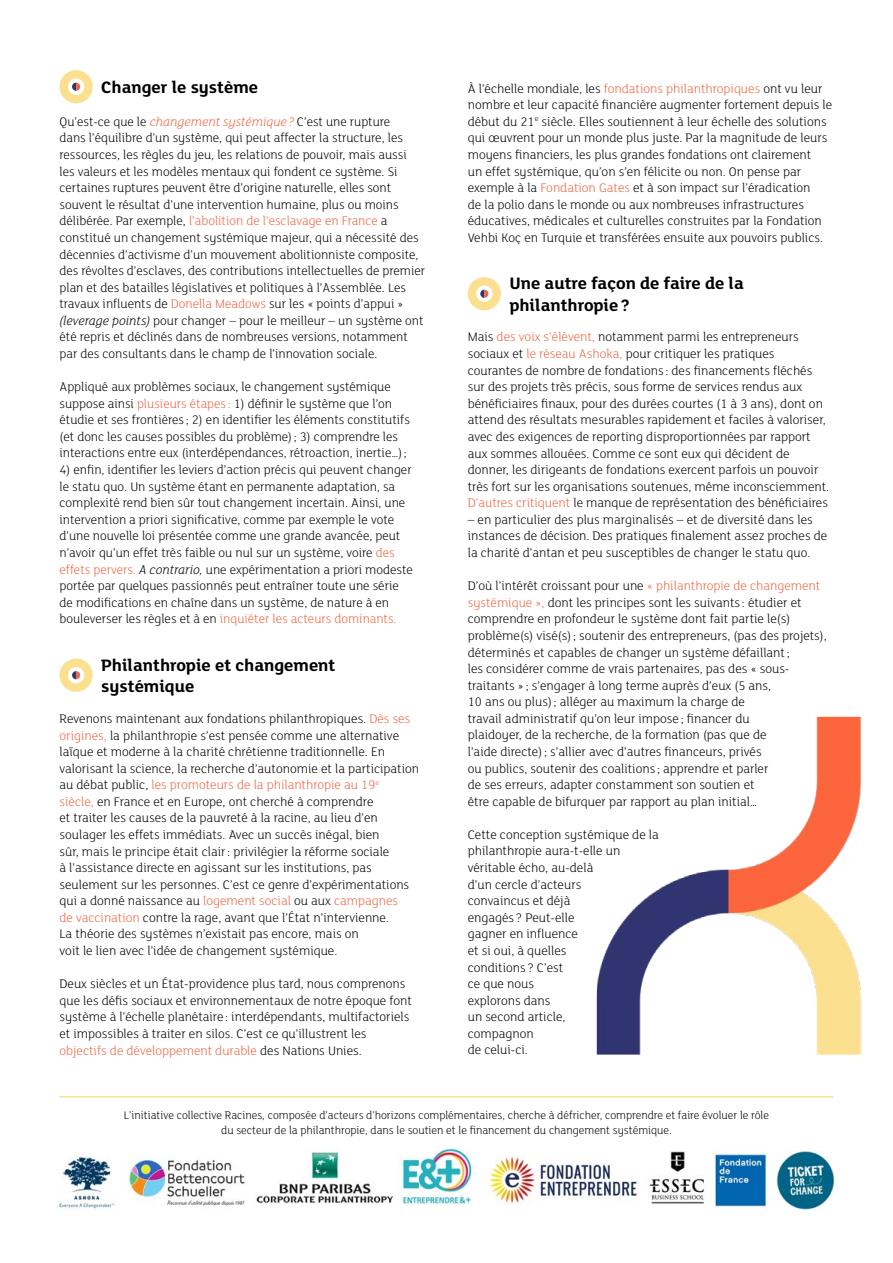
<style>
.page{position:relative;width:893px;height:1263px;background:#fff}
.page>*{position:absolute;margin:0;border:0;box-sizing:border-box;transform-origin:0 0}
.t1{font:700 18px/21.6px "FS Lola";color:#000}
.t2{font:300 13.5px/16.6px "FS Lola";color:#000}
.t3{font:300 12px/14.4px "FS Lola";color:#000;text-align:center}
.s1{font-style:italic;color:#ec6643}
.s2{color:#ec6643}
.s3{font-style:italic}
</style>
<div class="page">
<img style="left:59px;top:1148px;width:776px;height:62px">
<hr style="left:60px;top:1096px;width:773px;height:1px;background:#fbe08f">
<svg style="left:60px;top:70px;width:33px;height:33px"></svg>
<svg style="left:60px;top:659px;width:33px;height:33px"></svg>
<img style="left:597px;top:717px;width:265px;height:337px">
<svg style="left:468px;top:277px;width:33px;height:33px"></svg>
<h1 class="t1" style="left:101px;top:75px;width:158px">Changer le système</h1>
<p class="t2" style="left:60px;top:113px;width:367px">Qu’est-ce que le <span class="s1">changement systémique ?</span> C’est une rupture<br>dans l’équilibre d’un système, qui peut affecter la structure, les ressources, les règles du jeu, les relations de pouvoir, mais aussi les valeurs et les modèles mentaux qui fondent ce système. Si certaines ruptures peuvent être d’origine naturelle, elles sont souvent le résultat d’une intervention humaine, plus ou moins délibérée. Par exemple, <span class="s2">l’abolition de l’esclavage en France</span> a constitué un changement systémique majeur, qui a nécessité des décennies d’activisme d’un mouvement abolitionniste composite, des révoltes d’esclaves, des contributions intellectuelles de premier plan et des batailles législatives et politiques à l’Assemblée. Les travaux influents de <span class="s2">Donella Meadows</span> sur les « points d’appui » <span class="s3">(leverage points)</span> pour changer – pour le meilleur – un système ont été repris et déclinés dans de nombreuses versions, notamment par des consultants dans le champ de l’innovation sociale.</p>
<p class="t2" style="left:60px;top:378px;width:352px">Appliqué aux problèmes sociaux, le changement systémique suppose ainsi <span class="s2">plusieurs étapes :</span> 1) définir le système que l’on étudie et ses frontières ; 2) en identifier les éléments constitutifs (et donc les causes possibles du problème); 3) comprendre les interactions entre eux (interdépendances, rétroaction, inertie…);</p>
<p class="t2" style="left:60px;top:461px;width:355px">4) enfin, identifier les leviers d’action précis qui peuvent changer le statu quo. Un système étant en permanente adaptation, sa complexité rend bien sûr tout changement incertain. Ainsi, une intervention a priori significative, comme par exemple le vote d’une nouvelle loi présentée comme une grande avancée, peut n’avoir qu’un effet très faible ou nul sur un système, voire <span class="s2">des effets pervers.</span> <span class="s3">A contrario,</span> une expérimentation a priori modeste portée par quelques passionnés peut entraîner toute une série de modifications en chaîne dans un système, de nature à en bouleverser les règles et à en <span class="s2">inquiéter les acteurs dominants.</span></p>
<h1 class="t1" style="left:101px;top:653px;width:236px">Philanthropie et changement systémique</h1>
<p class="t2" style="left:60px;top:710px;width:361px">Revenons maintenant aux fondations philanthropiques. <span class="s2">Dès ses origines,</span> la philanthropie s’est pensée comme une alternative laïque et moderne à la charité chrétienne traditionnelle. En valorisant la science, la recherche d’autonomie et la participation au débat public, <span class="s2">les promoteurs de la philanthropie au 19</span><sup>e<br></sup><span class="s2">siècle,</span> en France et en Europe, ont cherché à comprendre<br>et traiter les causes de la pauvreté à la racine, au lieu d’en soulager les effets immédiats. Avec un succès inégal, bien<br>sûr, mais le principe était clair: privilégier la réforme sociale<br>à l’assistance directe en agissant sur les institutions, pas seulement sur les personnes. C’est ce genre d’expérimentations qui a donné naissance au <span class="s2">logement social</span> ou aux <span class="s2">campagnes<br>de vaccination</span> contre la rage, avant que l’État n’intervienne.<br>La théorie des systèmes n’existait pas encore, mais on<br>voit le lien avec l’idée de changement systémique.</p>
<p class="t2" style="left:60px;top:975px;width:354px">Deux siècles et un État-providence plus tard, nous comprenons que les défis sociaux et environnementaux de notre époque font système à l’échelle planétaire : interdépendants, multifactoriels et impossibles à traiter en silos. C’est ce qu’illustrent les <span class="s2">objectifs de développement durable</span> des Nations Unies.</p>
<p class="t2" style="left:468px;top:80px;width:366px">À l’échelle mondiale, les <span class="s2">fondations philanthropiques</span> ont vu leur nombre et leur capacité financière augmenter fortement depuis le début du 21<sup>e</sup> siècle. Elles soutiennent à leur échelle des solutions qui œuvrent pour un monde plus juste. Par la magnitude de leurs moyens financiers, les plus grandes fondations ont clairement<br>un effet systémique, qu’on s’en félicite ou non. On pense par exemple à la <span class="s2">Fondation Gates</span> et à son impact sur l’éradication<br>de la polio dans le monde ou aux nombreuses infrastructures éducatives, médicales et culturelles construites par la Fondation Vehbi Koç en Turquie et transférées ensuite aux pouvoirs publics.</p>
<h1 class="t1" style="left:509px;top:271px;width:236px">Une autre façon de faire de la philanthropie?</h1>
<p class="t2" style="left:468px;top:328px;width:363px">Mais <span class="s2">des voix s’élèvent,</span> notamment parmi les entrepreneurs sociaux et <span class="s2">le réseau Ashoka,</span> pour critiquer les pratiques courantes de nombre de fondations : des financements fléchés sur des projets très précis, sous forme de services rendus aux bénéficiaires finaux, pour des durées courtes (1 à 3 ans), dont on attend des résultats mesurables rapidement et faciles à valoriser, avec des exigences de reporting disproportionnées par rapport aux sommes allouées. Comme ce sont eux qui décident de donner, les dirigeants de fondations exercent parfois un pouvoir très fort sur les organisations soutenues, même inconsciemment.<br><span class="s2">D’autres critiquent</span> le manque de représentation des bénéficiaires</p>
<p class="t2" style="left:468px;top:511px;width:361px">– en particulier des plus marginalisés – et de diversité dans les instances de décision. Des pratiques finalement assez proches de la charité d’antan et peu susceptibles de changer le statu quo.</p>
<p class="t2" style="left:468px;top:577px;width:361px">D’où l’intérêt croissant pour une <span class="s2">« philanthropie de changement systémique »,</span> dont les principes sont les suivants : étudier et comprendre en profondeur le système dont fait partie le(s) problème(s) visé(s); soutenir des entrepreneurs, (pas des projets), déterminés et capables de changer un système défaillant;<br>les considérer comme de vrais partenaires, pas des « sous&shy;traitants » ; s’engager à long terme auprès d’eux (5 ans,<br>10 ans ou plus); alléger au maximum la charge de<br>travail administratif qu’on leur impose ; financer du<br>plaidoyer, de la recherche, de la formation (pas que de<br>l’aide directe); s’allier avec d’autres financeurs, privés<br>ou publics, soutenir des coalitions ; apprendre et parler<br>de ses erreurs, adapter constamment son soutien et<br>être capable de bifurquer par rapport au plan initial…</p>
<p class="t2" style="left:468px;top:826px;width:193px">Cette conception systémique de la philanthropie aura-t-elle un véritable écho, au-delà<br>d’un cercle d’acteurs<br>convaincus et déjà<br>engagés ? Peut-elle<br>gagner en influence<br>et si oui, à quelles<br>conditions ? C’est<br>ce que nous<br>explorons dans<br>un second article,<br>compagnon<br>de celui-ci.</p>
<p class="t3" style="left:124px;top:1108px;width:647px">L’initiative collective Racines, composée d’acteurs d’horizons complémentaires, cherche à défricher, comprendre et faire évoluer le rôle du secteur de la philanthropie, dans le soutien et le financement du changement systémique.</p>
</div>
